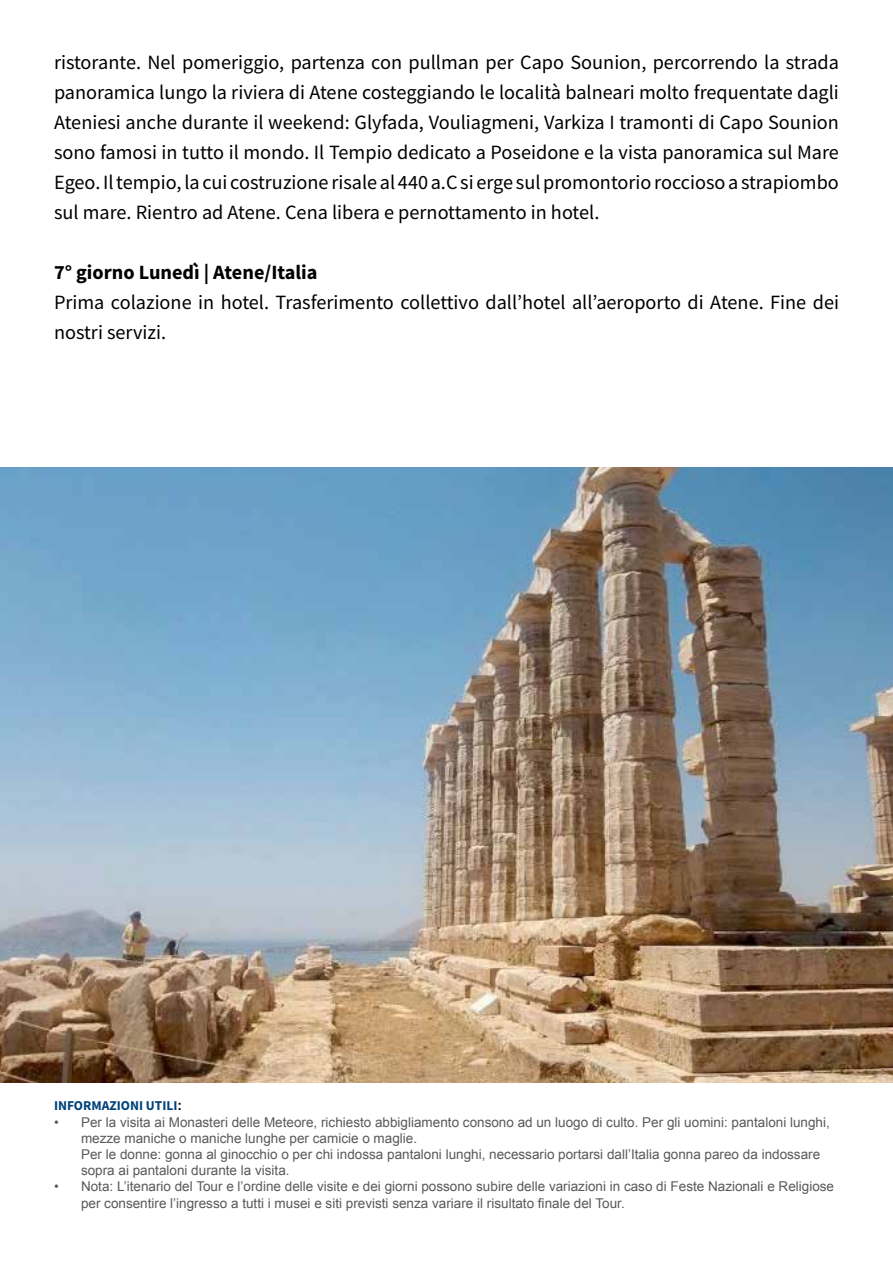
<style>
.page{position:relative;width:893px;height:1263px;background:#fff}
.page>*{position:absolute;margin:0;border:0;box-sizing:border-box;transform-origin:0 0}
.t1{font:20.25px/30px "Source Sans Pro";color:#000;text-align:justify}
.t2{font:700 20.25px "Source Sans Pro";color:#000}
.t3{font:13.5px/16.2px "Arial";color:#58595b}
.t4{font:700 13.5px "Source Sans Pro";color:#00417b}
.s1{font-family:"Arial";color:#000}
</style>
<div class="page">
<img style="left:0;top:468px;width:893px;height:614px">
<p class="t1" style="left:54px;top:47px;width:786px">ristorante. Nel pomeriggio, partenza con pullman per Capo Sounion, percorrendo la strada panoramica lungo la riviera di Atene costeggiando le località balneari molto frequentate dagli Ateniesi anche durante il weekend: Glyfada, Vouliagmeni, Varkiza I tramonti di Capo Sounion sono famosi in tutto il mondo. Il Tempio dedicato a Poseidone e la vista panoramica sul Mare Egeo. Il tempio, la cui costruzione risale al 440 a.C si erge sul promontorio roccioso a strapiombo sul mare. Rientro ad Atene. Cena libera e pernottamento in hotel.</p>
<p class="t2" style="left:54px;top:259px;width:265px">7° giorno Lunedì | Atene/Italia</p>
<p class="t1" style="left:54px;top:287px;width:786px">Prima colazione in hotel. Trasferimento collettivo dall’hotel all’aeroporto di Atene. Fine dei nostri servizi.</p>
<p class="t4" style="left:54px;top:1097px;width:70px">Informazioni</p>
<p class="t4" style="left:146px;top:1097px;width:38px">UTILI<span class="s1">:</span></p>
<p class="t3" style="left:81px;top:1114px;width:750px;text-indent:-27px">• Per la visita ai Monasteri delle Meteore, richiesto abbigliamento consono ad un luogo di culto. Per gli uomini: pantaloni lunghi, mezze maniche o maniche lunghe per camicie o maglie.<br>Per le donne: gonna al ginocchio o per chi indossa pantaloni lunghi, necessario portarsi dall’Italia gonna pareo da indossare sopra ai pantaloni durante la visita.</p>
<p class="t3" style="left:81px;top:1179px;width:755px;text-indent:-27px">• Nota: L’itenario del Tour e l’ordine delle visite e dei giorni possono subire delle variazioni in caso di Feste Nazionali e Religiose per consentire l’ingresso a tutti i musei e siti previsti senza variare il risultato finale del Tour.</p>
</div>
